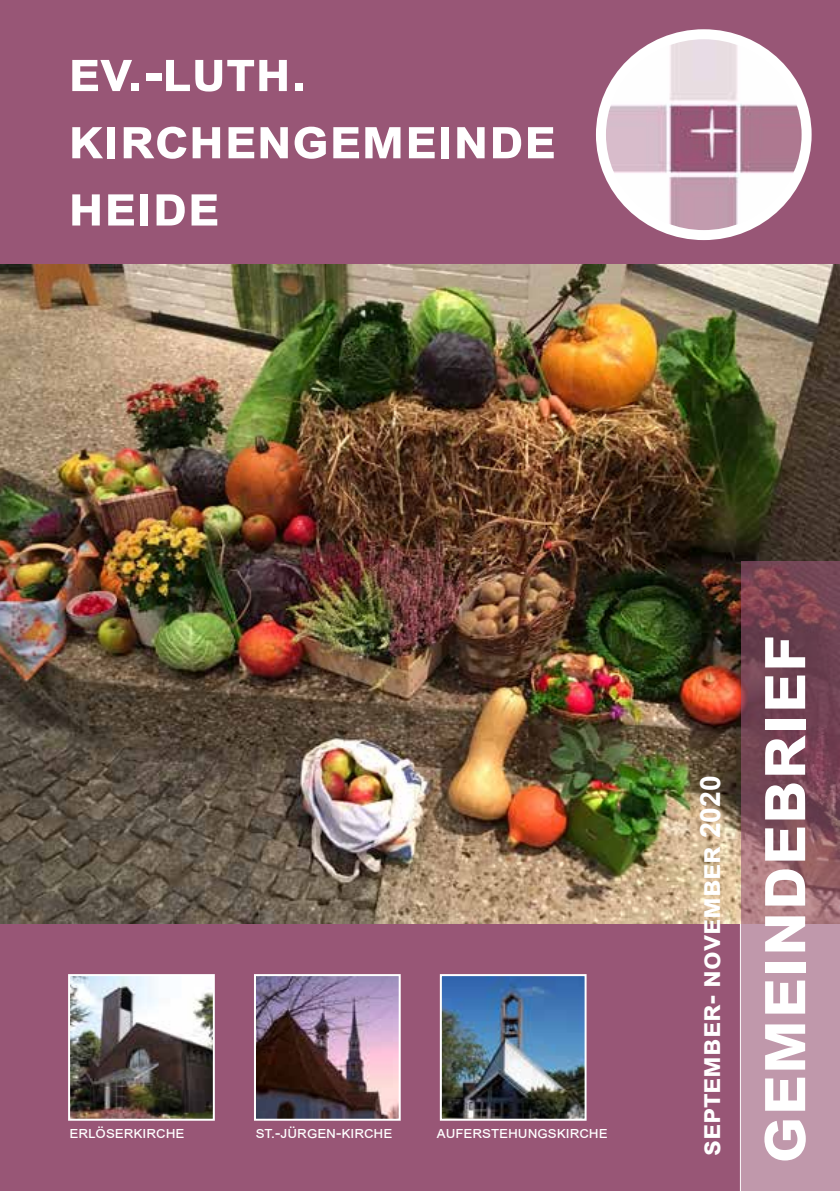
<style>
.page{position:relative;width:840px;height:1191px;background:#fff}
.page>*{position:absolute;margin:0;border:0;box-sizing:border-box;transform-origin:0 0}
.t1{font:700 72px "Arial";color:#fff}
.t2{font:700 56px/67.2px "Arial";color:#fff}
.t3{font:700 28px "Arial";color:#fff}
.t4{font:16px "Arial";letter-spacing:.275em;color:#fff}
</style>
<div class="page">
<div style="left:0;top:0;width:839px;height:264px;background:#985676"></div>
<div style="left:0;top:923px;width:740px;height:268px;background:#985676"></div>
<img style="left:71px;top:977px;width:141px;height:140px">
<div style="left:68px;top:974px;width:147px;height:146px;border:2px solid #fff"></div>
<img style="left:442px;top:977px;width:141px;height:140px">
<div style="left:439px;top:974px;width:147px;height:146px;border:2px solid #fff"></div>
<img style="left:257px;top:977px;width:140px;height:140px">
<div style="left:254px;top:974px;width:146px;height:146px;border:2px solid #fff"></div>
<img style="left:0;top:264px;width:839px;height:659px">
<svg style="left:740px;top:561px;width:99px;height:630px;background:#9b6f7d"></svg>
<img style="left:606px;top:34px;width:200px;height:201px">
<div style="left:595px;top:29px;width:216px;height:211px;border:10px solid #fff;border-radius:50%"></div>
<h2 class="t2" style="left:68px;top:38px;width:482px">Ev.-Luth.<br>Kirchengemeinde<br>Heide</h2>
<p class="t4" style="left:70px;top:1121px;width:114px">Erlöserkirche</p>
<p class="t4" style="left:255px;top:1121px;width:136px">St.-Jürgen-Kirche</p>
<p class="t4" style="left:436px;top:1121px;width:170px">Auferstehungskirche</p>
<h3 class="t3" style="left:690px;top:1155px;width:382px;rotate:-90deg">September- November 2020</h3>
<h1 class="t1" style="left:728px;top:1163px;width:530px;rotate:-90deg">Gemeindebrief</h1>
</div>
